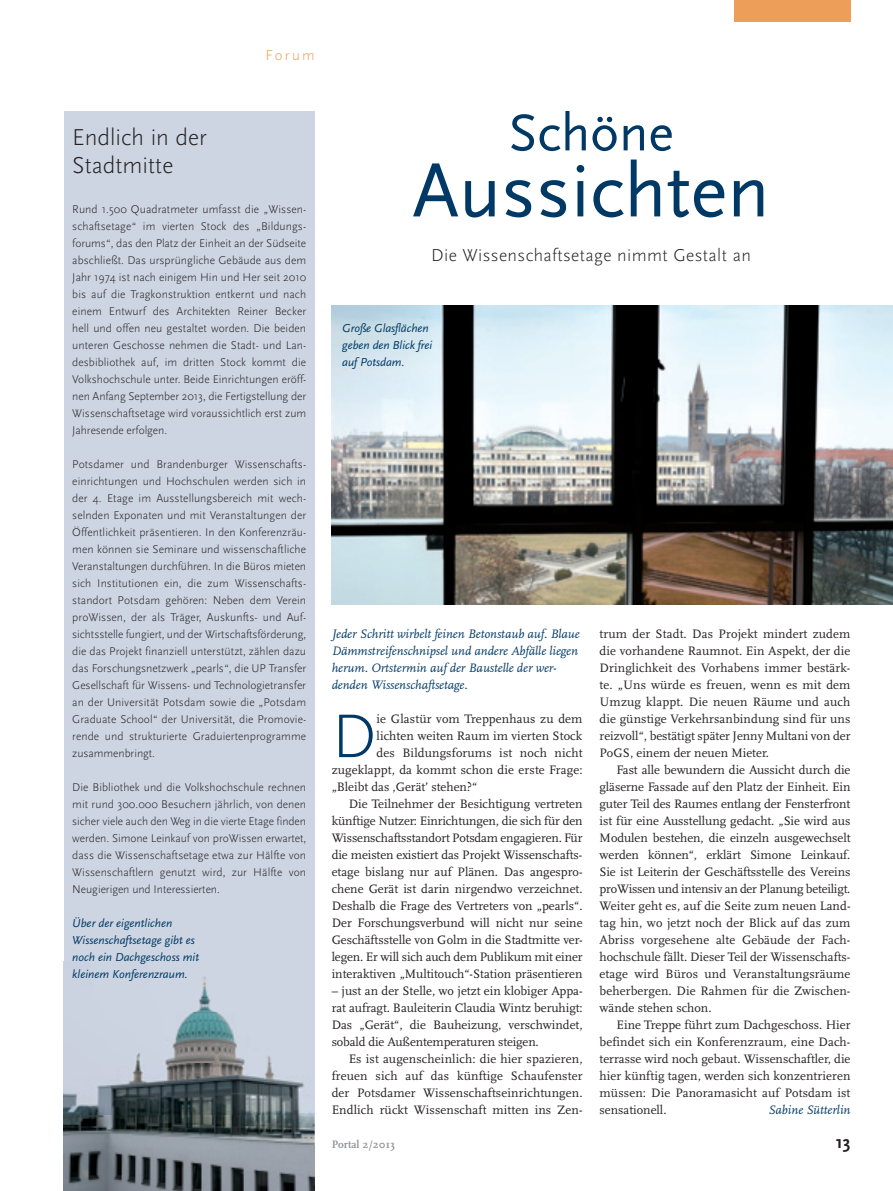
<style>
.page{position:relative;width:893px;height:1191px;background:#fff}
.page>*{position:absolute;margin:0;border:0;box-sizing:border-box;transform-origin:0 0}
.t1{font:78px "Scala Sans Pro";color:#003965}
.t2{font:300 64.35px "Scala Sans Pro";color:#003965}
.t3{font:54px "Scala Sans Pro";color:#003965}
.t4{font:300 24px/28.8px "Scala Sans Pro";color:#231f20}
.t5{font:300 18px "Scala Sans Pro";letter-spacing:.02em;color:#231f20}
.t6{font:700 18px "Scala Sans Pro";color:#231f20}
.t7{font:300 15px "Scala Sans Pro";letter-spacing:.15em;color:#ed9f59}
.t8{font:12.75px/17px "Scala";color:#231f20;text-align:justify}
.t9{font:italic 12.75px/17px "Scala";color:#003965}
.t10{font:italic 12px/17px "Scala Sans Pro";color:#003965}
.t11{font:300 11.7px/17px "Scala Sans Pro";color:#231f20;text-align:justify}
.t12{font:700 11.25px "Scala";color:#939598}
</style>
<div class="page">
<div style="left:733px;top:0;width:117px;height:21px;background:#ed9f59"></div>
<div style="left:64px;top:111px;width:251px;height:1003px;background:#cdd5e2"></div>
<img style="left:332px;top:305px;width:561px;height:299px">
<img style="left:64px;top:1114px;width:150px;height:77px">
<img style="left:214px;top:1114px;width:101px;height:77px">
<img style="left:64px;top:976px;width:251px;height:138px">
<p class="t7" style="left:266px;top:46px;width:51px">Forum</p>
<h3 class="t4" style="left:72px;top:122px;width:136px">Endlich in der<br>Stadtmitte</h3>
<p class="t11" style="left:72px;top:200px;width:236px">Rund 1.500 Quadratmeter umfasst die „Wissen&shy;schaftsetage“ im vierten Stock des „Bildungs&shy;forums“, das den Platz der Einheit an der Südseite abschließt. Das ursprüngliche Gebäude aus dem Jahr 1974 ist nach einigem Hin und Her seit 2010 bis auf die Tragkonstruktion entkernt und nach einem Entwurf des Architekten Reiner Becker hell und offen neu gestaltet worden. Die beiden unteren Geschosse nehmen die Stadt- und Lan&shy;desbibliothek auf, im dritten Stock kommt die Volkshochschule unter. Beide Einrichtungen eröff&shy;nen Anfang September 2013, die Fertigstellung der Wissenschaftsetage wird voraussichtlich erst zum Jahresende erfolgen.</p>
<p class="t11" style="left:72px;top:456px;width:236px">Potsdamer und Brandenburger Wissenschafts&shy;einrichtungen und Hochschulen werden sich in der 4. Etage im Ausstellungsbereich mit wech&shy;selnden Exponaten und mit Veranstaltungen der Öffentlichkeit präsentieren. In den Konferenzräu&shy;men können sie Seminare und wissenschaftliche Veranstaltungen durchführen. In die Büros mieten sich Institutionen ein, die zum Wissenschafts&shy;standort Potsdam gehören: Neben dem Verein proWissen, der als Träger, Auskunfts- und Auf&shy;sichtsstelle fungiert, und der Wirtschaftsförderung, die das Projekt finanziell unterstützt, zählen dazu das Forschungsnetzwerk „pearls“, die UP Transfer Gesellschaft für Wissens- und Technologietransfer an der Universität Potsdam sowie die „Potsdam Graduate School“ der Universität, die Promovie&shy;rende und strukturierte Graduiertenprogramme zusammenbringt.</p>
<p class="t11" style="left:72px;top:779px;width:236px">Die Bibliothek und die Volkshochschule rechnen mit rund 300.000 Besuchern jährlich, von denen sicher viele auch den Weg in die vierte Etage finden werden. Simone Leinkauf von proWissen erwartet, dass die Wissenschaftsetage etwa zur Hälfte von Wissenschaftlern genutzt wird, zur Hälfte von Neugierigen und Interessierten.</p>
<p class="t10" style="left:72px;top:914px;width:128px">Über der eigentlichen<br>Wissenschaftsetage gibt es noch ein Dachgeschoss mit kleinem Konferenzraum.</p>
<h3 class="t3" style="left:508px;top:101px;width:167px">Schöne</h3>
<h1 class="t1" style="left:412px;top:145px;width:359px">Aussichten</h1>
<h3 class="t5" style="left:431px;top:245px;width:321px">Die Wissenschaftsetage nimmt Gestalt an</h3>
<p class="t10" style="left:342px;top:319px;width:92px">Große Glasflächen geben den Blick frei auf Potsdam.</p>
<p class="t9" style="left:332px;top:626px;width:249px">Jeder Schritt wirbelt feinen Betonstaub auf. Blaue Dämmstreifenschnipsel und andere Abfälle liegen herum. Ortstermin auf der Baustelle der wer&shy;denden Wissenschaftsetage.</p>
<h2 class="t2" style="left:332px;top:699px;width:46px">D</h2>
<p class="t8" style="left:376px;top:710px;width:208px">ie Glastür vom Treppenhaus zu dem</p>
<p class="t8" style="left:376px;top:727px;width:207px">lichten weiten Raum im vierten Stock</p>
<p class="t8" style="left:376px;top:744px;width:208px">des Bildungsforums ist noch nicht</p>
<p class="t8" style="left:332px;top:761px;width:252px">zugeklappt, da kommt schon die erste Frage:</p>
<p class="t8" style="left:332px;top:778px;width:147px">„Bleibt das ‚Gerät’ stehen?“</p>
<p class="t8" style="left:349px;top:795px;width:235px">Die Teilnehmer der Besichtigung vertreten</p>
<p class="t8" style="left:332px;top:812px;width:252px">künftige Nutzer: Einrichtungen, die sich für den</p>
<p class="t8" style="left:332px;top:830px;width:252px">Wissenschaftsstandort Potsdam engagieren. Für</p>
<p class="t8" style="left:332px;top:847px;width:252px">die meisten existiert das Projekt Wissenschafts-</p>
<p class="t8" style="left:332px;top:864px;width:252px">etage bislang nur auf Plänen. Das angespro-</p>
<p class="t8" style="left:332px;top:881px;width:252px">chene Gerät ist darin nirgendwo verzeichnet.</p>
<p class="t8" style="left:332px;top:898px;width:252px">Deshalb die Frage des Vertreters von „pearls“.</p>
<p class="t8" style="left:332px;top:915px;width:252px">Der Forschungsverbund will nicht nur seine</p>
<p class="t8" style="left:332px;top:932px;width:252px">Geschäftsstelle von Golm in die Stadtmitte ver-</p>
<p class="t8" style="left:332px;top:949px;width:252px">legen. Er will sich auch dem Publikum mit einer</p>
<p class="t8" style="left:332px;top:966px;width:252px">interaktiven „Multitouch“-Station präsentieren</p>
<p class="t8" style="left:332px;top:983px;width:252px">– just an der Stelle, wo jetzt ein klobiger Appa&shy;rat aufragt. Bauleiterin Claudia Wintz beruhigt:<br>Das „Gerät“, die Bauheizung, verschwindet, sobald die Außentemperaturen steigen.</p>
<p class="t8" style="left:332px;top:1051px;width:252px;text-indent:17px">Es ist augenscheinlich: die hier spazieren, freuen sich auf das künftige Schaufenster der Potsdamer Wissenschaftseinrichtungen.<br>Endlich rückt Wissenschaft mitten ins Zen-</p>
<p class="t12" style="left:332px;top:1138px;width:65px">Portal 2/2013</p>
<p class="t8" style="left:600px;top:625px;width:252px">trum der Stadt. Das Projekt mindert zudem die vorhandene Raumnot. Ein Aspekt, der die Dringlichkeit des Vorhabens immer bestärk&shy;te. „Uns würde es freuen, wenn es mit dem Umzug klappt. Die neuen Räume und auch die günstige Verkehrsanbindung sind für uns reizvoll“, bestätigt später Jenny Multani von der PoGS, einem der neuen Mieter.</p>
<p class="t8" style="left:600px;top:761px;width:252px;text-indent:17px">Fast alle bewundern die Aussicht durch die gläserne Fassade auf den Platz der Einheit. Ein guter Teil des Raumes entlang der Fensterfront ist für eine Ausstellung gedacht. „Sie wird aus Modulen bestehen, die einzeln ausgewechselt werden können“, erklärt Simone Leinkauf.<br>Sie ist Leiterin der Geschäftsstelle des Vereins proWissen und intensiv an der Planung beteiligt.<br>Weiter geht es, auf die Seite zum neuen Land&shy;tag hin, wo jetzt noch der Blick auf das zum Abriss vorgesehene alte Gebäude der Fach&shy;hochschule fällt. Dieser Teil der Wissenschafts&shy;etage wird Büros und Veranstaltungsräume beherbergen. Die Rahmen für die Zwischen&shy;wände stehen schon.</p>
<p class="t8" style="left:600px;top:1017px;width:252px;text-indent:17px">Eine Treppe führt zum Dachgeschoss. Hier befindet sich ein Konferenzraum, eine Dach&shy;terrasse wird noch gebaut. Wissenschaftler, die hier künftig tagen, werden sich konzentrieren müssen: Die Panoramasicht auf Potsdam ist sensationell.</p>
<p class="t9" style="left:768px;top:1102px;width:84px">Sabine Sütterlin</p>
<h3 class="t6" style="left:836px;top:1132px;width:16px">13</h3>
</div>
